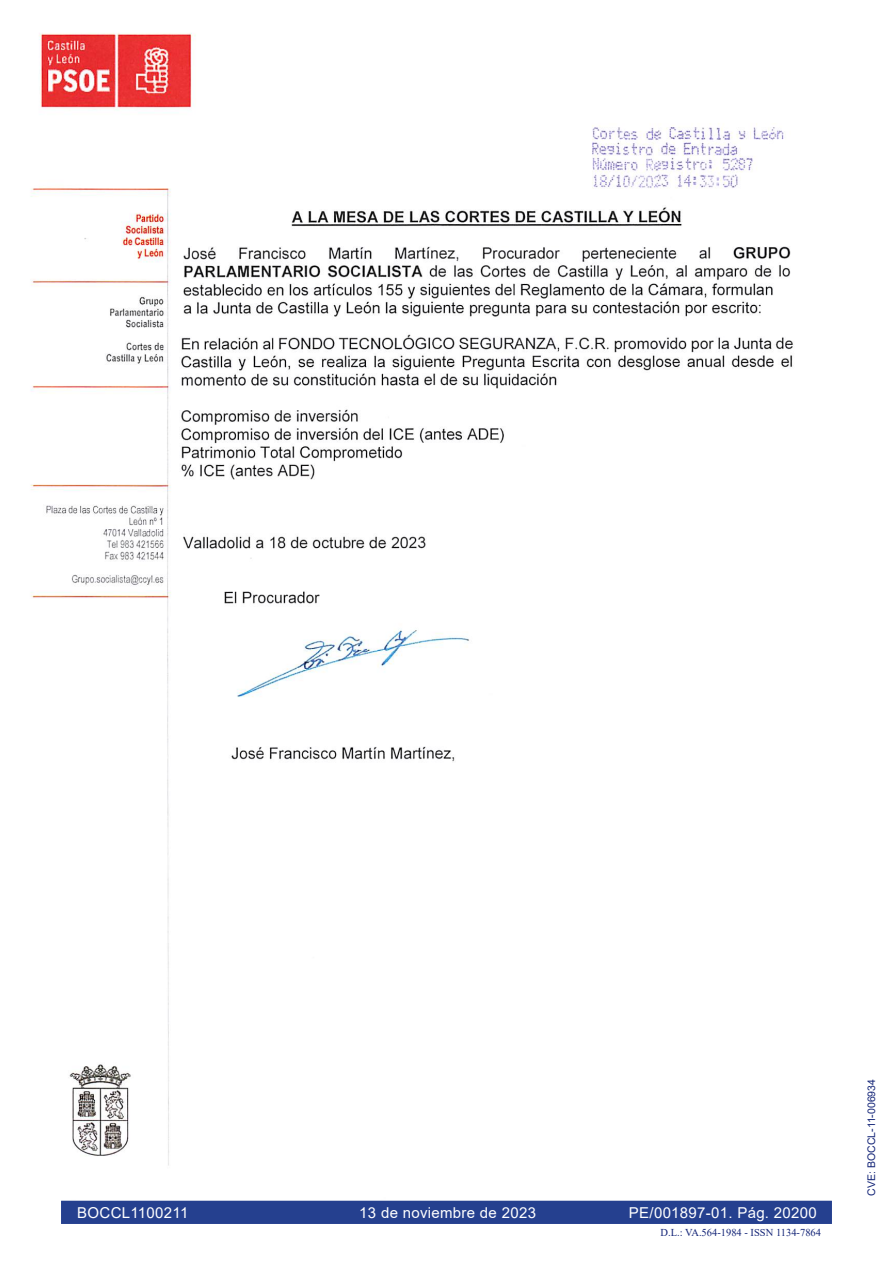
<style>
.page{position:relative;width:893px;height:1263px;background:#fff}
.page>*{position:absolute;margin:0;border:0;box-sizing:border-box;transform-origin:0 0}
.E_CVE{font:15px "Arial";letter-spacing:.02em;color:#fff}
.t1{font:10.5px "Times New Roman";color:#132477}
.t2{font:10.5px "Arial";color:#132477}
</style>
<div class="page">
<div style="left:60px;top:1200px;width:773px;height:25px;background:#25408f"></div>
<div style="left:60px;top:1199px;width:773px;height:26px;border:2px solid #fff"></div>
<img style="left:30px;top:33px;width:803px;height:1167px">
<p class="E_CVE" style="left:77px;top:1202px;width:113px">BOCCL1100211</p>
<p class="E_CVE" style="left:359px;top:1202px;width:178px">13 de noviembre de 2023</p>
<p class="E_CVE" style="left:629px;top:1202px;width:189px">PE/001897-01. Pág. 20200</p>
<p class="t1" style="left:661px;top:1225px;width:162px">D.L.: VA.564-1984 - ISSN 1134-7864</p>
<p class="t2" style="left:864px;top:1195px;width:118px;rotate:-90deg">CVE: BOCCL-11-006934</p>
</div>
